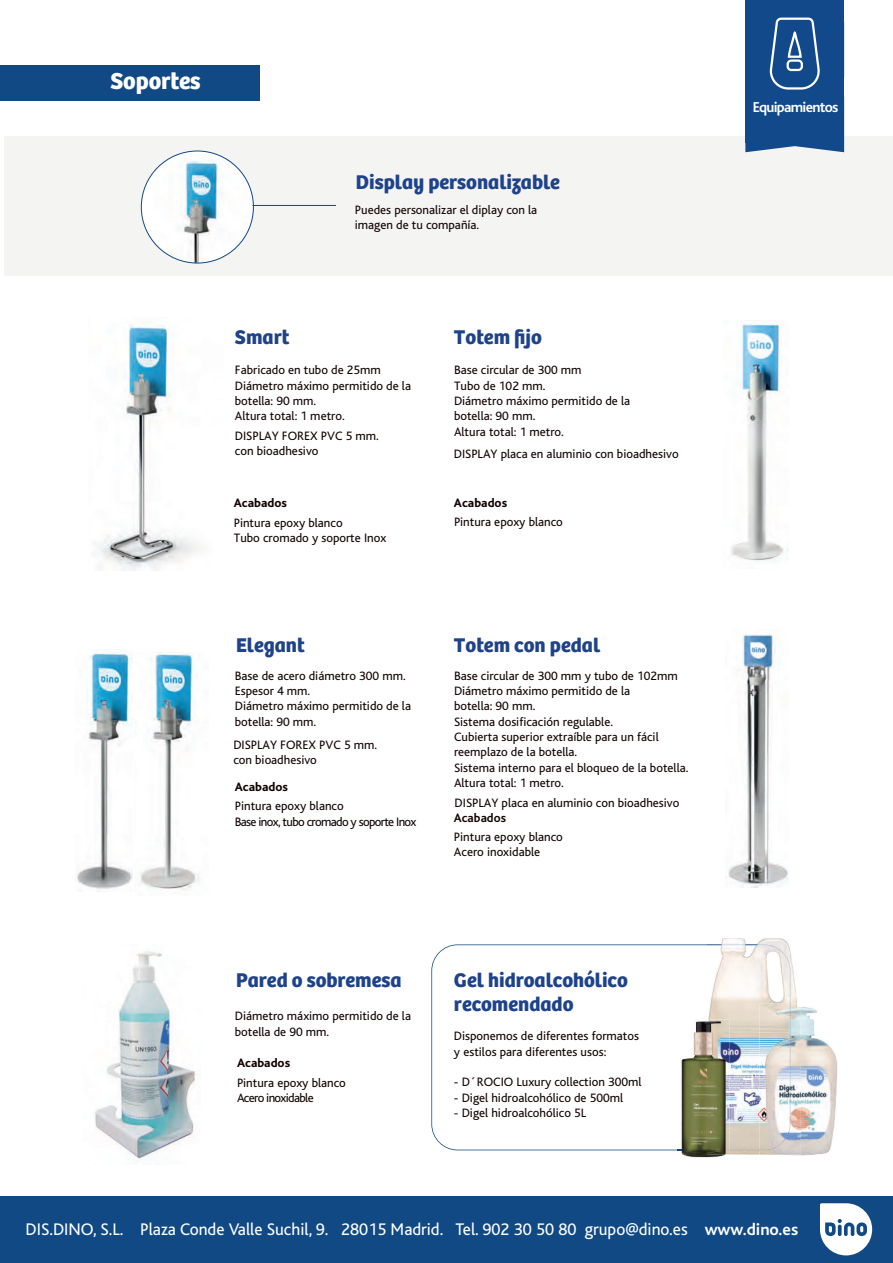
<style>
.page{position:relative;width:893px;height:1263px;background:#fff}
.page>*{position:absolute;margin:0;border:0;box-sizing:border-box;transform-origin:0 0}
.t1{font:700 24px "Bree";color:#fff}
.t2{font:700 20.55px/24.8px "Bree";color:#1e438a}
.t3{font:17.55px "Bliss";color:#fff}
.t4{font:700 15px "Bliss";letter-spacing:-.05em;color:#fff}
.t5{font:12.75px/15.3px "Bliss";color:#130304}
.t6{font:12.75px/15.3px "Bliss";letter-spacing:-.05em;color:#130304}
.t7{font:800 12.75px "Bliss";color:#130304}
.t8{font:700 12.75px "Bliss";color:#130304}
.s1{font-weight:700;font-size:17.25px}
</style>
<div class="page">
<div style="left:0;top:1196px;width:893px;height:67px;background:#114984"></div>
<svg style="left:820px;top:1203px;width:52px;height:52px"></svg>
<div style="left:4px;top:136px;width:889px;height:139px;background:#f4f4f3"></div>
<svg style="left:141px;top:151px;width:112px;height:112px"></svg>
<img style="left:153px;top:154px;width:100px;height:109px">
<hr style="left:253px;top:205px;width:83px;height:1px;background:#114984">
<svg style="left:431px;top:944px;width:276px;height:206px"></svg>
<div style="left:745px;top:0;width:99px;height:143px;background:#11498a"></div>
<svg style="left:745px;top:17px;width:99px;height:135px"></svg>
<div style="left:786px;top:59px;width:17px;height:12px;border:2px solid #fff;border-radius:4px"></div>
<div style="left:0;top:65px;width:259px;height:35px;background:#114984"></div>
<img style="left:94px;top:324px;width:108px;height:247px">
<img style="left:77px;top:649px;width:55px;height:240px">
<img style="left:140px;top:653px;width:60px;height:237px">
<img style="left:731px;top:322px;width:57px;height:240px">
<img style="left:725px;top:634px;width:63px;height:254px">
<img style="left:95px;top:951px;width:101px;height:211px">
<img style="left:721px;top:938px;width:76px;height:217px">
<img style="left:707px;top:944px;width:83px;height:206px">
<img style="left:792px;top:1007px;width:45px;height:149px">
<img style="left:759px;top:1004px;width:42px;height:151px">
<img style="left:759px;top:1004px;width:31px;height:146px">
<img style="left:677px;top:1020px;width:47px;height:138px">
<img style="left:677px;top:1150px;width:30px;height:1px">
<img style="left:707px;top:1020px;width:23px;height:135px">
<svg style="left:707px;top:1150px;width:23px;height:1px"></svg>
<h1 class="t1" style="left:110px;top:72px;width:92px">Soportes</h1>
<h2 class="t2" style="left:356px;top:172px;width:205px">Display personalizable</h2>
<p class="t5" style="left:355px;top:203px;width:184px">Puedes personalizar el diplay con la imagen de tu compañía.</p>
<h2 class="t2" style="left:235px;top:327px;width:56px">Smart</h2>
<h2 class="t2" style="left:454px;top:327px;width:89px">Totem fijo</h2>
<p class="t5" style="left:235px;top:364px;width:178px">Fabricado en tubo de 25mm<br>Diámetro máximo permitido de la botella: 90 mm.<br>Altura total: 1 metro.</p>
<p class="t5" style="left:235px;top:429px;width:145px">DISPLAY FOREX PVC 5 mm. con bioadhesivo</p>
<p class="t5" style="left:454px;top:364px;width:178px">Base circular de 300 mm<br>Tubo de 102 mm.<br>Diámetro máximo permitido de la botella: 90 mm.<br>Altura total: 1 metro.</p>
<p class="t5" style="left:454px;top:448px;width:226px">DISPLAY placa en aluminio con bioadhesivo</p>
<p class="t7" style="left:234px;top:495px;width:55px">Acabados</p>
<p class="t7" style="left:454px;top:495px;width:55px">Acabados</p>
<p class="t5" style="left:234px;top:516px;width:154px">Pintura epoxy blanco<br>Tubo cromado y soporte Inox</p>
<p class="t5" style="left:454px;top:516px;width:110px">Pintura epoxy blanco</p>
<h2 class="t2" style="left:236px;top:635px;width:70px">Elegant</h2>
<h2 class="t2" style="left:454px;top:635px;width:148px">Totem con pedal</h2>
<p class="t5" style="left:235px;top:669px;width:178px">Base de acero diámetro 300 mm.<br>Espesor 4 mm.<br>Diámetro máximo permitido de la botella: 90 mm.</p>
<p class="t5" style="left:233px;top:738px;width:145px">DISPLAY FOREX PVC 5 mm. con bioadhesivo</p>
<p class="t7" style="left:235px;top:779px;width:55px">Acabados</p>
<p class="t5" style="left:454px;top:669px;width:236px">Base circular de 300 mm y tubo de 102mm<br>Diámetro máximo permitido de la<br>botella: 90 mm.<br>Sistema dosificación regulable.<br>Cubierta superior extraíble para un fácil reemplazo de la botella.<br>Sistema interno para el bloqueo de la botella.<br>Altura total: 1 metro.</p>
<p class="t6" style="left:235px;top:800px;width:183px">Pintura epoxy blanco<br>Base inox, tubo cromado y soporte Inox</p>
<p class="t5" style="left:455px;top:796px;width:226px">DISPLAY placa en aluminio con bioadhesivo</p>
<p class="t8" style="left:454px;top:810px;width:53px">Acabados</p>
<p class="t5" style="left:454px;top:830px;width:110px">Pintura epoxy blanco<br>Acero inoxidable</p>
<h2 class="t2" style="left:236px;top:970px;width:167px">Pared o sobremesa</h2>
<p class="t5" style="left:235px;top:1010px;width:178px">Diámetro máximo permitido de la botella de 90 mm.</p>
<p class="t7" style="left:237px;top:1056px;width:55px">Acabados</p>
<p class="t5" style="left:237px;top:1076px;width:110px">Pintura epoxy blanco<br>Acero inoxidable</p>
<h2 class="t2" style="left:454px;top:970px;width:175px">Gel hidroalcohólico recomendado</h2>
<p class="t5" style="left:454px;top:1030px;width:187px">Disponemos de diferentes formatos y estilos para diferentes usos:</p>
<p class="t5" style="left:454px;top:1076px;width:189px">- D´ROCIO Luxury collection 300ml</p>
<p class="t5" style="left:454px;top:1091px;width:171px">- Digel hidroalcohólico de 500ml</p>
<p class="t5" style="left:454px;top:1106px;width:134px">- Digel hidroalcohólico 5L</p>
<p class="t4" style="left:753px;top:98px;width:87px">Equipamientos</p>
<h3 class="t3" style="left:26px;top:1222px;width:774px">DIS.DINO, S.L. Plaza Conde Valle Suchil, 9. 28015 Madrid. Tel. 902 30 50 80 grupo@dino.es <span class="s1">www.dino.es</span></h3>
</div>
